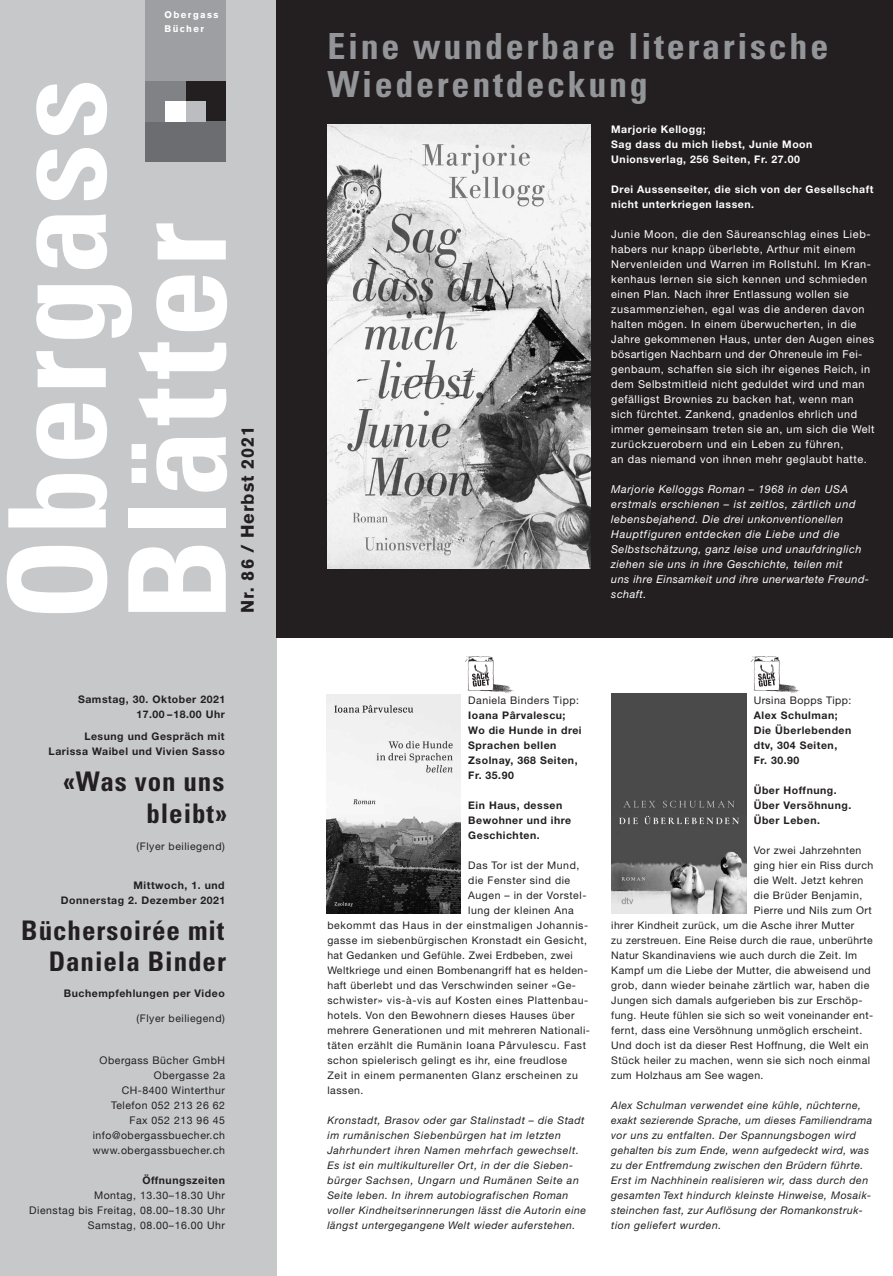
<style>
.page{position:relative;width:893px;height:1276px;background:#fff}
.page>*{position:absolute;margin:0;border:0;box-sizing:border-box;transform-origin:0 0}
.t1{font:700 condensed 135px/120px "Univers";letter-spacing:.025em;color:#fff}
.t2{font:700 condensed 36px/37.5px "Univers";letter-spacing:.075em;color:#939598}
.t3{font:700 condensed 27px/31.5px "Univers";letter-spacing:.035em;color:#231f20;text-align:right}
.t4{font:700 18px "Akzidenz Grotesk BE";letter-spacing:.05em;color:#231f20}
.t5{font:10.8px/15px "Helvetica Neue";letter-spacing:.05em;color:#fff}
.t6{font:italic 10.8px/15px "Helvetica Neue CE";letter-spacing:.05em;color:#fff}
.t7{font:10.5px "Helvetica Neue";letter-spacing:.04em;color:#231f20}
.t8{font:italic 10.5px/15px "Helvetica Neue CE";letter-spacing:.05em;color:#231f20}
.t9{font:700 10.5px/15px "Helvetica Neue";letter-spacing:.05em;color:#231f20}
.t10{font:10.5px/15px "Helvetica Neue";letter-spacing:.05em;color:#231f20;text-align:right}
.t11{font:10.5px "Helvetica Neue";letter-spacing:.06em;color:#231f20}
.t12{font:700 10.5px/15px "Helvetica Neue";letter-spacing:.05em;color:#fff}
.t13{font:700 9.6px/13.8px "Akzidenz Grotesk BE";letter-spacing:.15em;color:#fff}
</style>
<div class="page">
<div style="left:0;top:0;width:276px;height:1276px;background:#c7c8ca"></div>
<div style="left:145px;top:0;width:81px;height:81px;background:#9d9fa2"></div>
<div style="left:185px;top:81px;width:41px;height:40px;background:#231f20"></div>
<div style="left:145px;top:121px;width:81px;height:41px;background:#6c6d70"></div>
<div style="left:145px;top:81px;width:40px;height:40px;background:#808285"></div>
<div style="left:185px;top:101px;width:21px;height:20px;background:#bcbdc0"></div>
<div style="left:165px;top:101px;width:20px;height:20px;background:#fff"></div>
<div style="left:276px;top:0;width:617px;height:638px;background:#231f20"></div>
<img style="left:327px;top:124px;width:263px;height:444px">
<img style="left:327px;top:694px;width:134px;height:219px">
<img style="left:611px;top:694px;width:135px;height:219px">
<img style="left:466px;top:656px;width:47px;height:37px">
<img style="left:752px;top:656px;width:47px;height:37px">
<p class="t13" style="left:165px;top:8px;width:56px">Obergass<br>Bücher</p>
<h1 class="t1" style="left:-3px;top:620px;width:543px;rotate:-90deg">Obergass<br>Blätter</h1>
<h3 class="t4" style="left:237px;top:613px;width:188px;rotate:-90deg">Nr. 86 / Herbst 2021</h3>
<p class="t9" style="left:78px;top:691px;width:149px;text-align:right">Samstag, 30. Oktober 2021<br>17.00 –18.00 Uhr</p>
<p class="t9" style="left:49px;top:729px;width:178px;text-align:right">Lesung und Gespräch mit<br>Larissa Waibel und Vivien Sasso</p>
<h3 class="t3" style="left:63px;top:766px;width:166px">«Was von uns bleibt»</h3>
<p class="t7" style="left:137px;top:840px;width:90px">(Flyer beiliegend)</p>
<p class="t9" style="left:61px;top:877px;width:166px;text-align:right">Mittwoch, 1. und<br>Donnerstag 2. Dezember 2021</p>
<h3 class="t3" style="left:21px;top:914px;width:206px">Büchersoirée mit<br>Daniela Binder</h3>
<p class="t9" style="left:64px;top:985px;width:162px">Buchempfehlungen per Video</p>
<p class="t7" style="left:137px;top:1012px;width:90px">(Flyer beiliegend)</p>
<p class="t10" style="left:93px;top:1053px;width:134px">Obergass Bücher GmbH<br>Obergasse 2a<br>CH-8400 Winterthur<br>Telefon 052 213 26 62<br>Fax 052 213 96 45 info@obergassbuecher.ch www.obergassbuecher.ch</p>
<p class="t9" style="left:142px;top:1172px;width:84px">Öffnungszeiten</p>
<p class="t10" style="left:29px;top:1188px;width:197px">Montag, 13.30–18.30 Uhr<br>Dienstag bis Freitag, 08.00–18.30 Uhr<br>Samstag, 08.00–16.00 Uhr</p>
<h2 class="t2" style="left:327px;top:28px;width:502px">Eine wunderbare literarische<br>Wiederentdeckung</h2>
<p class="t12" style="left:611px;top:122px;width:203px">Marjorie Kellogg;<br>Sag dass du mich liebst, Junie Moon<br>Unionsverlag, 256 Seiten, Fr. 27.00</p>
<p class="t12" style="left:611px;top:182px;width:264px">Drei Aussenseiter, die sich von der Gesellschaft nicht unterkriegen lassen.</p>
<p class="t5" style="left:611px;top:227px;width:265px">Junie Moon, die den Säureanschlag eines Lieb&shy;habers nur knapp überlebte, Arthur mit einem Nervenleiden und Warren im Rollstuhl. Im Kran&shy;kenhaus lernen sie sich kennen und schmieden einen Plan. Nach ihrer Entlassung wollen sie zusammenziehen, egal was die anderen davon halten mögen. In einem überwucherten, in die Jahre gekommenen Haus, unter den Augen eines bösartigen Nachbarn und der Ohreneule im Fei&shy;genbaum, schaffen sie sich ihr eigenes Reich, in dem Selbstmitleid nicht geduldet wird und man gefälligst Brownies zu backen hat, wenn man sich fürchtet. Zankend, gnadenlos ehrlich und immer gemeinsam treten sie an, um sich die Welt zurückzuerobern und ein Leben zu führen,<br>an das niemand von ihnen mehr geglaubt hatte.</p>
<p class="t6" style="left:611px;top:482px;width:259px">Marjorie Kelloggs Roman – 1968 in den USA erstmals erschienen – ist zeitlos, zärtlich und lebensbejahend. Die drei unkonventionellen Hauptfiguren entdecken die Liebe und die Selbstschätzung, ganz leise und unaufdringlich ziehen sie uns in ihre Geschichte, teilen mit<br>uns ihre Einsamkeit und ihre unerwartete Freund&shy;schaft.</p>
<p class="t7" style="left:468px;top:693px;width:112px">Daniela Binders Tipp:</p>
<p class="t9" style="left:468px;top:707px;width:115px">Ioana Pârvalescu;<br>Wo die Hunde in drei<br>Sprachen bellen<br>Zsolnay, 368 Seiten,<br>Fr. 35.90</p>
<p class="t9" style="left:468px;top:797px;width:104px">Ein Haus, dessen<br>Bewohner und ihre<br>Geschichten.</p>
<p class="t7" style="left:468px;top:858px;width:113px">Das Tor ist der Mund,</p>
<p class="t7" style="left:468px;top:873px;width:103px">die Fenster sind die</p>
<p class="t7" style="left:468px;top:888px;width:120px">Augen – in der Vorstel-</p>
<p class="t7" style="left:468px;top:903px;width:107px">lung der kleinen Ana</p>
<p class="t11" style="left:327px;top:918px;width:262px">bekommt das Haus in der einstmaligen Johannis-</p>
<p class="t7" style="left:327px;top:933px;width:261px">gasse im siebenbürgischen Kronstadt ein Gesicht,</p>
<p class="t7" style="left:327px;top:948px;width:247px">hat Gedanken und Gefühle. Zwei Erdbeben, zwei</p>
<p class="t7" style="left:327px;top:963px;width:262px">Weltkriege und einen Bombenangriff hat es helden-</p>
<p class="t7" style="left:327px;top:978px;width:250px">haft überlebt und das Verschwinden seiner «Ge-</p>
<p class="t11" style="left:327px;top:993px;width:262px">schwister» vis-à-vis auf Kosten eines Plattenbau-</p>
<p class="t7" style="left:327px;top:1008px;width:249px">hotels. Von den Bewohnern dieses Hauses über</p>
<p class="t7" style="left:327px;top:1023px;width:264px">mehrere Generationen und mit mehreren Nationali-</p>
<p class="t11" style="left:327px;top:1038px;width:260px">täten erzählt die Rumänin Ioana Pârvulescu. Fast</p>
<p class="t7" style="left:327px;top:1053px;width:241px">schon spielerisch gelingt es ihr, eine freudlose</p>
<p class="t11" style="left:327px;top:1068px;width:252px">Zeit in einem permanenten Glanz erscheinen zu</p>
<p class="t7" style="left:327px;top:1083px;width:38px">lassen.</p>
<p class="t8" style="left:327px;top:1112px;width:260px">Kronstadt, Brasov oder gar Stalinstadt – die Stadt im rumänischen Siebenbürgen hat im letzten Jahrhundert ihren Namen mehrfach gewechselt.<br>Es ist ein multikultureller Ort, in der die Sieben&shy;bürger Sachsen, Ungarn und Rumänen Seite an Seite leben. In ihrem autobiografischen Roman voller Kindheitserinnerungen lässt die Autorin eine längst untergegangene Welt wieder auferstehen.</p>
<p class="t7" style="left:754px;top:693px;width:99px">Ursina Bopps Tipp:</p>
<p class="t9" style="left:754px;top:707px;width:99px">Alex Schulman;<br>Die Überlebenden dtv, 304 Seiten,<br>Fr. 30.90</p>
<p class="t9" style="left:754px;top:782px;width:99px">Über Hoffnung.<br>Über Versöhnung.<br>Über Leben.</p>
<p class="t7" style="left:754px;top:843px;width:109px">Vor zwei Jahrzehnten</p>
<p class="t7" style="left:754px;top:858px;width:121px">ging hier ein Riss durch</p>
<p class="t7" style="left:754px;top:873px;width:111px">die Welt. Jetzt kehren</p>
<p class="t7" style="left:754px;top:888px;width:110px">die Brüder Benjamin,</p>
<p class="t7" style="left:754px;top:903px;width:120px">Pierre und Nils zum Ort</p>
<p class="t7" style="left:611px;top:918px;width:245px">ihrer Kindheit zurück, um die Asche ihrer Mutter</p>
<p class="t7" style="left:611px;top:933px;width:263px">zu zerstreuen. Eine Reise durch die raue, unberührte</p>
<p class="t7" style="left:611px;top:948px;width:247px">Natur Skandinaviens wie auch durch die Zeit. Im</p>
<p class="t7" style="left:611px;top:963px;width:261px">Kampf um die Liebe der Mutter, die abweisend und</p>
<p class="t7" style="left:611px;top:978px;width:260px">grob, dann wieder beinahe zärtlich war, haben die</p>
<p class="t7" style="left:611px;top:993px;width:253px">Jungen sich damals aufgerieben bis zur Erschöp-</p>
<p class="t7" style="left:611px;top:1008px;width:261px">fung. Heute fühlen sie sich so weit voneinander ent--</p>
<p class="t7" style="left:611px;top:1023px;width:252px">fernt, dass eine Versöhnung unmöglich erscheint.</p>
<p class="t7" style="left:611px;top:1038px;width:259px">Und doch ist da dieser Rest Hoffnung, die Welt ein</p>
<p class="t7" style="left:611px;top:1053px;width:260px">Stück heiler zu machen, wenn sie sich noch einmal</p>
<p class="t7" style="left:611px;top:1068px;width:154px">zum Holzhaus am See wagen.</p>
<p class="t8" style="left:611px;top:1097px;width:262px">Alex Schulman verwendet eine kühle, nüchterne, exakt sezierende Sprache, um dieses Familiendrama vor uns zu entfalten. Der Spannungsbogen wird gehalten bis zum Ende, wenn aufgedeckt wird, was zu der Entfremdung zwischen den Brüdern führte.<br>Erst im Nachhinein realisieren wir, dass durch den gesamten Text hindurch kleinste Hinweise, Mosaik&shy;steinchen fast, zur Auflösung der Romankonstruk&shy;tion geliefert wurden.</p>
</div>
